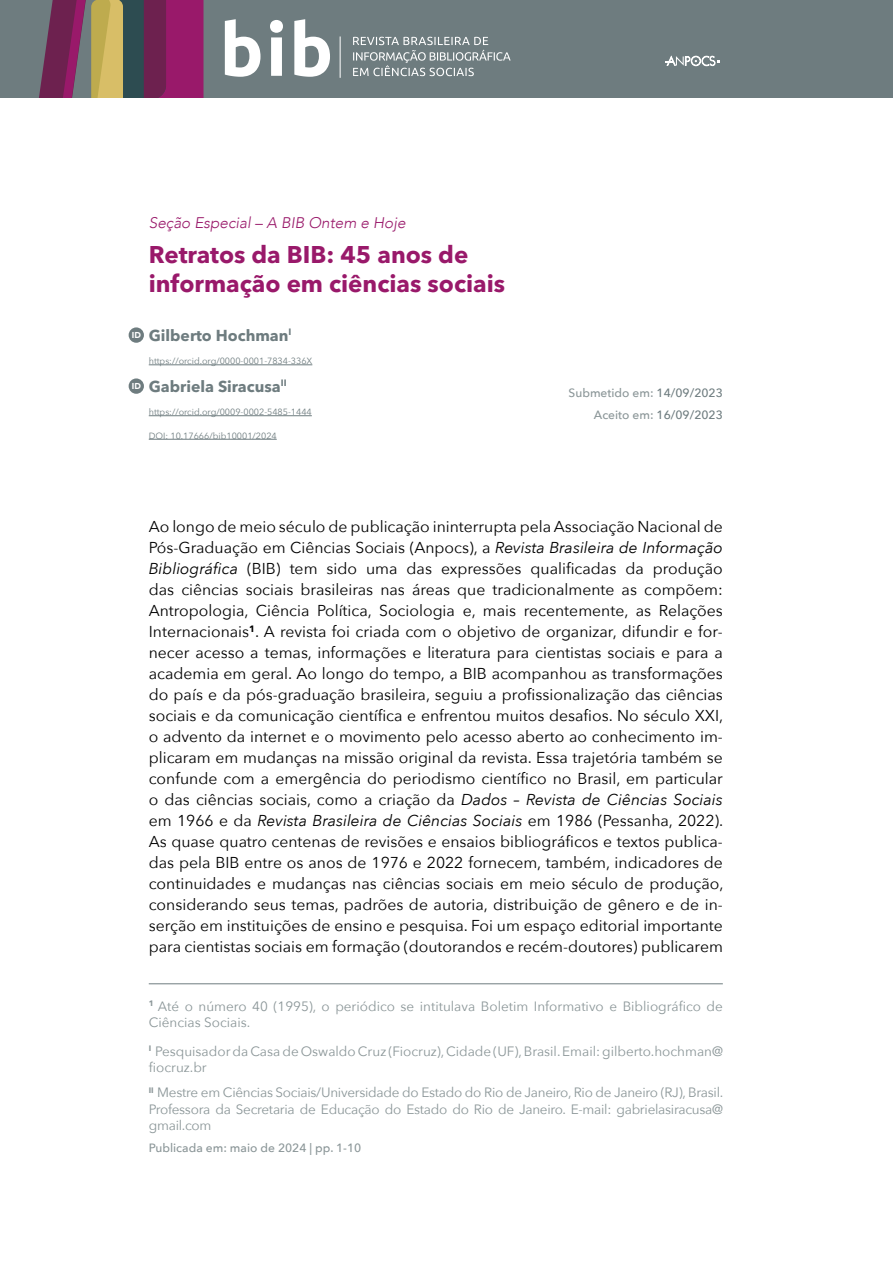
<style>
.page{position:relative;width:893px;height:1263px;background:#fff}
.page>*{position:absolute;margin:0;border:0;box-sizing:border-box;transform-origin:0 0}
.t1{font:700 24px/28.8px "Avenir Next LT Pro";color:#99196a}
.t2{font:15.75px/21px "Avenir Next";color:#000;text-align:justify}
.t3{font:700 15.75px "Avenir Next LT Pro";color:#6e7c7f}
.t4{font:italic 300 15.45px "Avenir";color:#99196a}
.t5{font:13.5px/16.5px "Avenir Next";color:#8b9698}
.t6{font:500 12px/22px "Avenir Next";color:#8b9698;text-align:right}
.t7{font:9px "Avenir Next";color:#6e7c7f}
.t8{font:900 8.55px "Avenir";color:#fff}
.s1{color:#6e7c7f}
.s2{font-style:italic}
</style>
<div class="page">
<div style="left:0;top:0;width:893px;height:97px;background:#6e7c7f"></div>
<svg style="left:39px;top:0;width:164px;height:97px;background:#834b5f"></svg>
<svg style="left:353px;top:37px;width:158px;height:39px"></svg>
<svg style="left:225px;top:19px;width:105px;height:58px"></svg>
<hr style="left:340px;top:36px;width:1px;height:42px;background:#fff">
<svg style="left:665px;top:56px;width:55px;height:10px"></svg>
<hr style="left:149px;top:365px;width:163px;height:1px;background:#6e7c7f">
<hr style="left:149px;top:415px;width:163px;height:1px;background:#6e7c7f">
<hr style="left:149px;top:439px;width:128px;height:1px;background:#6e7c7f">
<hr style="left:149px;top:983px;width:574px;height:1px;background:#6e7c7f">
<div style="left:129px;top:378px;width:15px;height:16px;background:#6e7c7f;border-radius:50%"></div>
<div style="left:129px;top:327px;width:15px;height:16px;background:#6e7c7f;border-radius:50%"></div>
<p class="t8" style="left:132px;top:328px;width:11px">ID</p>
<p class="t8" style="left:132px;top:379px;width:11px">ID</p>
<p class="t4" style="left:149px;top:214px;width:258px">Seção Especial – A BIB Ontem e Hoje</p>
<h1 class="t1" style="left:149px;top:240px;width:358px">Retratos da BIB: 45 anos de informação em ciências sociais</h1>
<p class="t3" style="left:149px;top:325px;width:144px">Gilberto Hochman<sup>I</sup></p>
<p class="t7" style="left:149px;top:353px;width:165px">https://orcid.org/0000-0001-7834-336X</p>
<p class="t3" style="left:149px;top:376px;width:139px">Gabriela Siracusa<sup>II</sup></p>
<p class="t7" style="left:149px;top:404px;width:165px">https://orcid.org/0009-0002-5485-1444</p>
<p class="t7" style="left:149px;top:428px;width:129px">DOI: 10.17666/bib10001/2024</p>
<p class="t6" style="left:569px;top:382px;width:156px">Submetido em: <span class="s1">14/09/2023<br></span>Aceito em: <span class="s1">16/09/2023</span></p>
<p class="t2" style="left:149px;top:515px;width:576px">Ao longo de meio século de publicação ininterrupta pela Associação Nacional de Pós-Graduação em Ciências Sociais (Anpocs), a <span class="s2">Revista Brasileira de Informação Bibliográfica</span> (BIB) tem sido uma das expressões qualificadas da produção das ciências sociais brasileiras nas áreas que tradicionalmente as compõem:<br>Antropologia, Ciência Política, Sociologia e, mais recentemente, as Relações Internacionais<sup>1</sup>. A revista foi criada com o objetivo de organizar, difundir e for&shy;necer acesso a temas, informações e literatura para cientistas sociais e para a academia em geral. Ao longo do tempo, a BIB acompanhou as transformações do país e da pós-graduação brasileira, seguiu a profissionalização das ciências sociais e da comunicação científica e enfrentou muitos desafios. No século XXI, o advento da internet e o movimento pelo acesso aberto ao conhecimento im&shy;plicaram em mudanças na missão original da revista. Essa trajetória também se confunde com a emergência do periodismo científico no Brasil, em particular o das ciências sociais, como a criação da <span class="s2">Dados – Revista de Ciências Sociais </span>em 1966 e da <span class="s2">Revista Brasileira de Ciências Sociais</span> em 1986 (Pessanha, 2022).<br>As quase quatro centenas de revisões e ensaios bibliográficos e textos publica&shy;das pela BIB entre os anos de 1976 e 2022 fornecem, também, indicadores de continuidades e mudanças nas ciências sociais em meio século de produção, considerando seus temas, padrões de autoria, distribuição de gênero e de in&shy;serção em instituições de ensino e pesquisa. Foi um espaço editorial importante para cientistas sociais em formação (doutorandos e recém-doutores) publicarem</p>
<p class="t5" style="left:149px;top:997px;width:576px"><sup>1</sup> Até o número 40 (1995), o periódico se intitulava Boletim Informativo e Bibliográfico de<br>Ciências Sociais.</p>
<p class="t5" style="left:149px;top:1042px;width:576px"><sup>I</sup> Pesquisador da Casa de Oswaldo Cruz (Fiocruz), Cidade (UF), Brasil. Email: gilberto.hochman@ fiocruz.br</p>
<p class="t5" style="left:149px;top:1084px;width:576px;text-align:justify"><sup>II</sup> Mestre em Ciências Sociais/Universidade do Estado do Rio de Janeiro, Rio de Janeiro (RJ), Brasil.<br>Professora da Secretaria de Educação do Estado do Rio de Janeiro. E-mail: gabrielasiracusa@ gmail.com</p>
<p class="t6" style="left:149px;top:1137px;width:214px">Publicada em: maio de 2024 | pp. 1-10</p>
</div>
